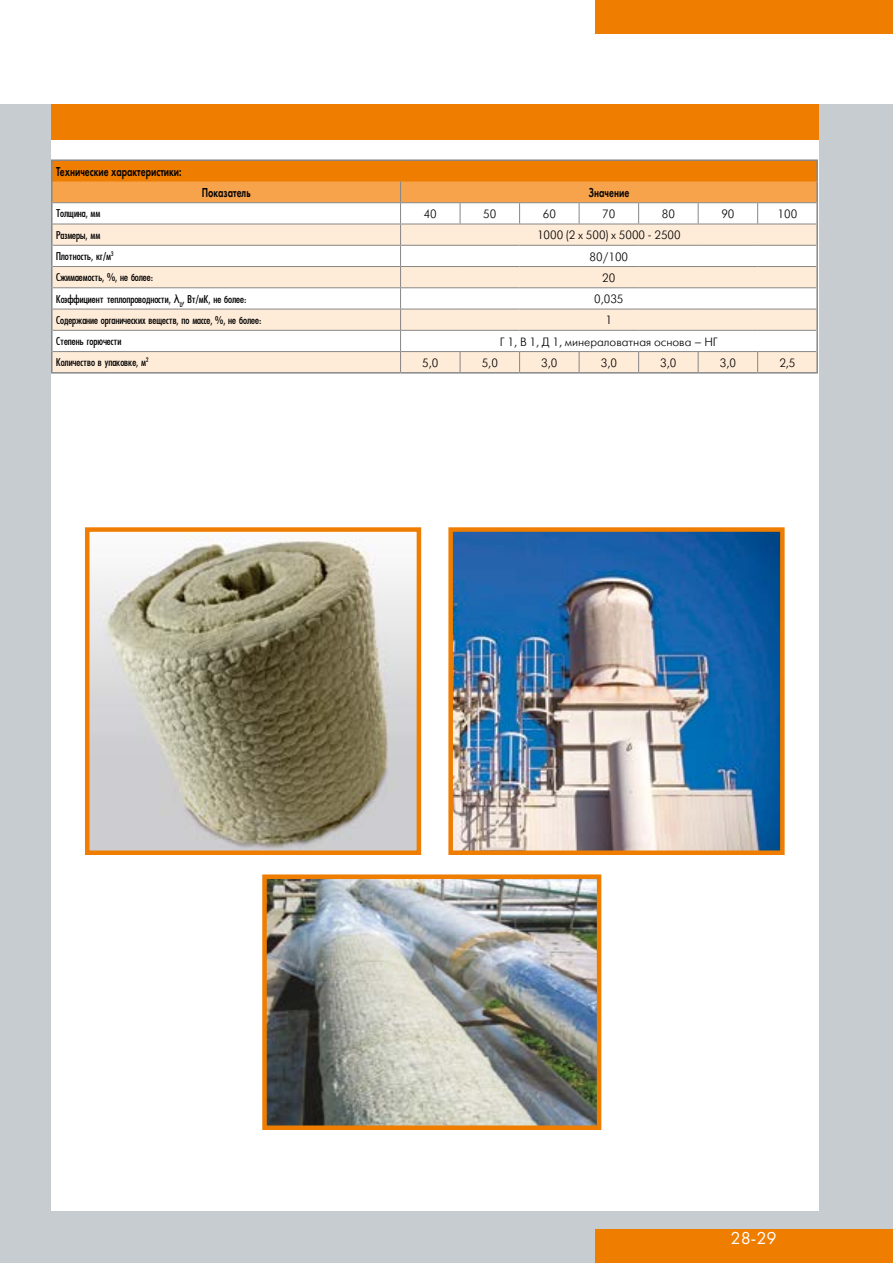
<style>
.page{position:relative;width:893px;height:1263px;background:#fff}
.page>*{position:absolute;margin:0;border:0;box-sizing:border-box;transform-origin:0 0}
.t1{font:18px "Futura Book C";color:#fff}
.t2{font:13.5px "Futura Demi C";color:#000;scale:.7 1}
.t3{font:12px "Futura Condensed Plain";color:#000}
.t4{font:12px "Futura Futuris Light C";color:#000}
.s1{font-family:"Arial"}
</style>
<div class="page">
<div style="left:0;top:104px;width:893px;height:1159px;background:#c6ccd0"></div>
<div style="left:51px;top:139px;width:767px;height:1071px;background:#fff"></div>
<div style="left:51px;top:104px;width:767px;height:35px;background:#ef7d00"></div>
<div style="left:595px;top:0;width:298px;height:34px;background:#ef7d00"></div>
<div style="left:595px;top:1229px;width:298px;height:34px;background:#ef7d00"></div>
<div style="left:52px;top:160px;width:765px;height:21px;background:#ef7d00"></div>
<hr style="left:51px;top:159px;width:350px;height:2px;background:#878787">
<hr style="left:51px;top:161px;width:2px;height:20px;background:#878787">
<hr style="left:401px;top:159px;width:59px;height:2px;background:#878787">
<hr style="left:460px;top:159px;width:60px;height:2px;background:#878787">
<hr style="left:520px;top:159px;width:59px;height:2px;background:#878787">
<hr style="left:579px;top:159px;width:60px;height:2px;background:#878787">
<hr style="left:639px;top:159px;width:59px;height:2px;background:#878787">
<hr style="left:698px;top:159px;width:60px;height:2px;background:#878787">
<hr style="left:758px;top:159px;width:60px;height:2px;background:#878787">
<hr style="left:51px;top:181px;width:2px;height:22px;background:#878787">
<hr style="left:51px;top:203px;width:2px;height:21px;background:#878787">
<hr style="left:816px;top:203px;width:2px;height:21px;background:#878787">
<hr style="left:51px;top:224px;width:2px;height:21px;background:#878787">
<hr style="left:51px;top:245px;width:2px;height:21px;background:#878787">
<hr style="left:51px;top:266px;width:2px;height:22px;background:#878787">
<hr style="left:51px;top:288px;width:2px;height:21px;background:#878787">
<hr style="left:51px;top:309px;width:2px;height:21px;background:#878787">
<hr style="left:51px;top:330px;width:2px;height:22px;background:#878787">
<hr style="left:51px;top:352px;width:2px;height:20px;background:#878787">
<hr style="left:816px;top:352px;width:2px;height:20px;background:#878787">
<hr style="left:816px;top:161px;width:2px;height:20px;background:#878787">
<hr style="left:816px;top:181px;width:2px;height:22px;background:#878787">
<hr style="left:816px;top:224px;width:2px;height:21px;background:#878787">
<hr style="left:816px;top:245px;width:2px;height:21px;background:#878787">
<hr style="left:816px;top:266px;width:2px;height:22px;background:#878787">
<hr style="left:816px;top:288px;width:2px;height:21px;background:#878787">
<hr style="left:816px;top:309px;width:2px;height:21px;background:#878787">
<hr style="left:816px;top:330px;width:2px;height:22px;background:#878787">
<svg style="left:52px;top:181px;width:765px;height:191px"></svg>
<hr style="left:51px;top:372px;width:350px;height:2px;background:#878787">
<hr style="left:401px;top:372px;width:59px;height:2px;background:#878787">
<hr style="left:460px;top:372px;width:60px;height:2px;background:#878787">
<hr style="left:520px;top:372px;width:59px;height:2px;background:#878787">
<hr style="left:579px;top:372px;width:60px;height:2px;background:#878787">
<hr style="left:639px;top:372px;width:59px;height:2px;background:#878787">
<hr style="left:698px;top:372px;width:60px;height:2px;background:#878787">
<hr style="left:758px;top:372px;width:60px;height:2px;background:#878787">
<img style="left:453px;top:532px;width:327px;height:318px">
<div style="left:448px;top:527px;width:337px;height:328px;border:4px solid #ef7d00"></div>
<img style="left:90px;top:540px;width:326px;height:310px">
<div style="left:85px;top:527px;width:336px;height:328px;border:4px solid #ef7d00"></div>
<img style="left:267px;top:879px;width:329px;height:246px">
<div style="left:262px;top:874px;width:339px;height:256px;border:4px solid #ef7d00"></div>
<p class="t2" style="left:56px;top:163px;width:181px">Технические характеристики:</p>
<p class="t2" style="left:202px;top:185px;width:71px">Показатель</p>
<p class="t2" style="left:588px;top:185px;width:60px">Значение</p>
<p class="t3" style="left:56px;top:207px;width:46px">Толщина, мм</p>
<p class="t4" style="left:424px;top:208px;width:15px">40</p>
<p class="t4" style="left:483px;top:208px;width:15px">50</p>
<p class="t4" style="left:543px;top:208px;width:15px">60</p>
<p class="t4" style="left:602px;top:208px;width:15px">70</p>
<p class="t4" style="left:662px;top:208px;width:15px">80</p>
<p class="t4" style="left:721px;top:208px;width:15px">90</p>
<p class="t4" style="left:778px;top:208px;width:21px">100</p>
<p class="t3" style="left:56px;top:228px;width:46px">Размеры, мм</p>
<p class="t4" style="left:537px;top:229px;width:145px">1000 (2 x 500) x 5000 - 2500</p>
<p class="t3" style="left:56px;top:249px;width:59px">Плотность, кг/м<sup>3</sup></p>
<p class="t4" style="left:590px;top:250px;width:40px">80/100</p>
<p class="t3" style="left:56px;top:270px;width:99px">Сжимаемость, %, не более:</p>
<p class="t4" style="left:602px;top:272px;width:15px">20</p>
<p class="t3" style="left:56px;top:292px;width:192px">Коэффициент теплопроводности, <span class="s1">λ</span><sub>D</sub>, Вт/мК, не более:</p>
<p class="t4" style="left:594px;top:293px;width:31px">0,035</p>
<p class="t3" style="left:56px;top:313px;width:207px">Содержание органических веществ, по массе, %, не более:</p>
<p class="t4" style="left:606px;top:314px;width:8px">1</p>
<p class="t3" style="left:56px;top:334px;width:67px">Степень горючести</p>
<p class="t4" style="left:500px;top:335px;width:219px">Г 1, В 1, Д 1, минераловатная основа – НГ</p>
<p class="t3" style="left:56px;top:355px;width:94px">Количество в упаковке, м<sup>2</sup></p>
<p class="t4" style="left:422px;top:357px;width:18px">5,0</p>
<p class="t4" style="left:482px;top:357px;width:18px">5,0</p>
<p class="t4" style="left:541px;top:357px;width:18px">3,0</p>
<p class="t4" style="left:601px;top:357px;width:18px">3,0</p>
<p class="t4" style="left:660px;top:357px;width:18px">3,0</p>
<p class="t4" style="left:720px;top:357px;width:18px">3,0</p>
<p class="t4" style="left:779px;top:357px;width:18px">2,5</p>
<h1 class="t1" style="left:730px;top:1228px;width:48px">28-29</h1>
</div>
